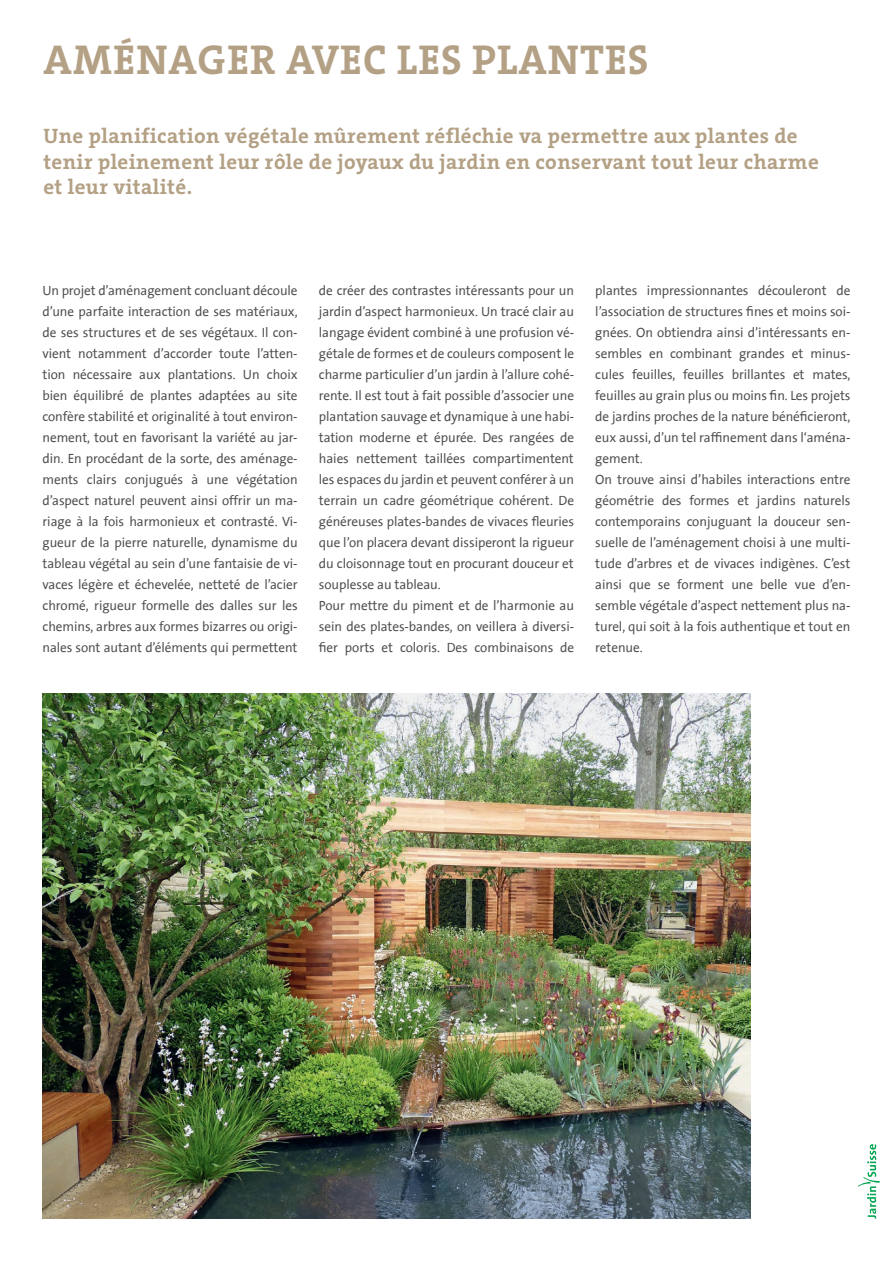
<style>
.page{position:relative;width:893px;height:1263px;background:#fff}
.page>*{position:absolute;margin:0;border:0;box-sizing:border-box;transform-origin:0 0}
.t1{font:42px "The Serif HP7 Bld";letter-spacing:.025em;color:#b4a185}
.t2{font:21px/25.5px "The Serif HP7 Bld";letter-spacing:.02em;color:#b4a185}
.t3{font:13.5px/21px "The Sans Office";letter-spacing:-.005em;color:#4b4c4d}
</style>
<div class="page">
<hr style="left:892px;top:751px;width:1px;height:512px;background:#b4a185">
<img style="left:43px;top:694px;width:707px;height:525px">
<svg style="left:858px;top:1144px;width:22px;height:74px"></svg>
<h1 class="t1" style="left:44px;top:32px;width:606px">AMÉNAGER AVEC LES PLANTES</h1>
<h2 class="t2" style="left:43px;top:123px;width:777px">Une planification végétale mûrement réfléchie va permettre aux plantes de tenir pleinement leur rôle de joyaux du jardin en conservant tout leur charme et leur vitalité.</h2>
<p class="t3" style="left:43px;top:280px;width:257px;text-align:justify">Un projet d’aménagement concluant découle d’une parfaite interaction de ses matériaux, de ses structures et de ses végétaux. Il con&shy;vient notamment d’accorder toute l’atten&shy;tion nécessaire aux plantations. Un choix bien équilibré de plantes adaptées au site confère stabilité et originalité à tout environ&shy;nement, tout en favorisant la variété au jar&shy;din. En procédant de la sorte, des aménage&shy;ments clairs conjugués à une végétation d’aspect naturel peuvent ainsi offrir un ma&shy;riage à la fois harmonieux et contrasté. Vi&shy;gueur de la pierre naturelle, dynamisme du tableau végétal au sein d’une fantaisie de vi&shy;vaces légère et échevelée, netteté de l’acier chromé, rigueur formelle des dalles sur les chemins, arbres aux formes bizarres ou origi&shy;nales sont autant d’éléments qui permettent</p>
<p class="t3" style="left:319px;top:280px;width:257px">de créer des contrastes intéressants pour un jardin d’aspect harmonieux. Un tracé clair au langage évident combiné à une profusion vé&shy;gétale de formes et de couleurs composent le charme particulier d’un jardin à l’allure cohé&shy;rente. Il est tout à fait possible d’associer une plantation sauvage et dynamique à une habi&shy;tation moderne et épurée. Des rangées de haies nettement taillées compartimentent les espaces du jardin et peuvent conférer à un terrain un cadre géométrique cohérent. De généreuses plates-bandes de vivaces fleuries que l’on placera devant dissiperont la rigueur du cloisonnage tout en procurant douceur et souplesse au tableau.<br>Pour mettre du piment et de l’harmonie au sein des plates-bandes, on veillera à diversi&shy;fier ports et coloris. Des combinaisons de</p>
<p class="t3" style="left:595px;top:280px;width:257px">plantes impressionnantes découleront de l’association de structures fines et moins soi&shy;gnées. On obtiendra ainsi d’intéressants en&shy;sembles en combinant grandes et minus&shy;cules feuilles, feuilles brillantes et mates, feuilles au grain plus ou moins fin. Les projets de jardins proches de la nature bénéficieront, eux aussi, d’un tel raffinement dans l‘aména&shy;gement.<br>On trouve ainsi d’habiles interactions entre géométrie des formes et jardins naturels contemporains conjuguant la douceur sen&shy;suelle de l’aménagement choisi à une multi&shy;tude d’arbres et de vivaces indigènes. C’est ainsi que se forment une belle vue d’en&shy;semble végétale d’aspect nettement plus na&shy;turel, qui soit à la fois authentique et tout en retenue.</p>
</div>
